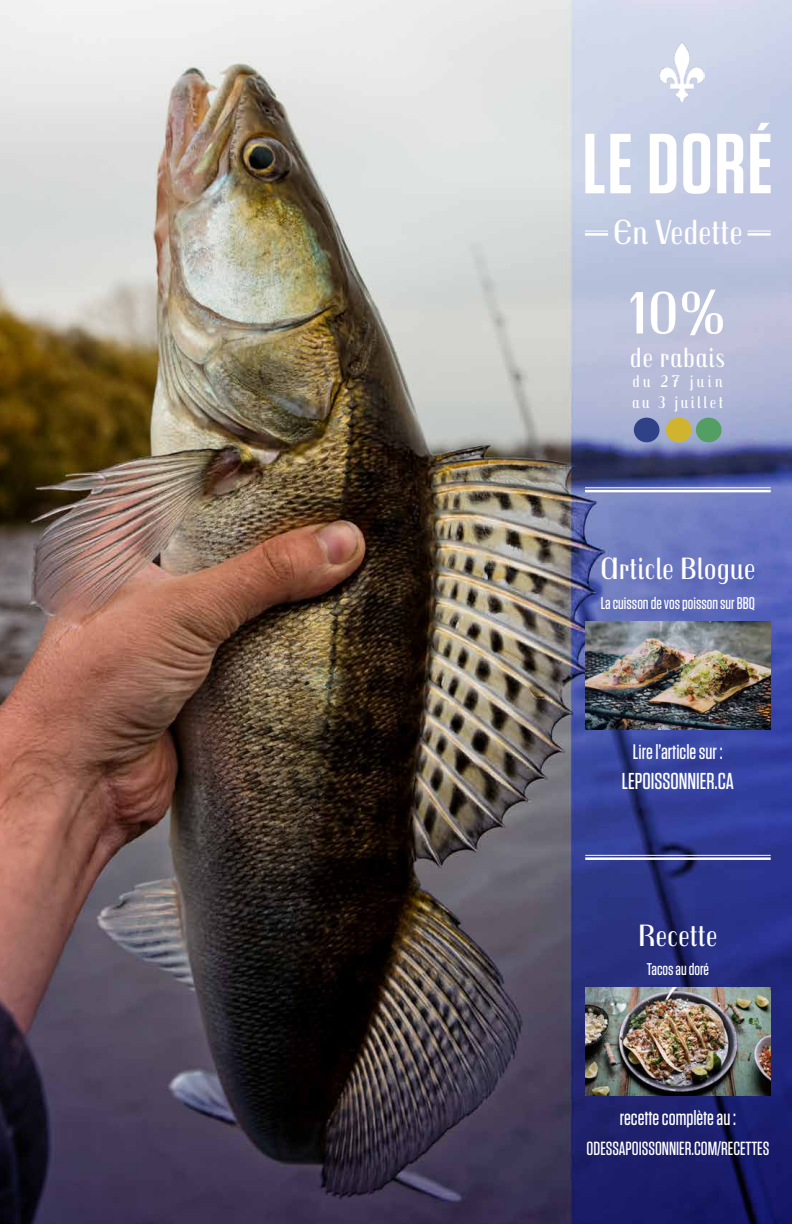
<style>
.page{position:relative;width:792px;height:1224px;background:#fff}
.page>*{position:absolute;margin:0;border:0;box-sizing:border-box;transform-origin:0 0}
.t1{font:600 85px "Tungsten";letter-spacing:.02em;color:#fff}
.t2{font:60px "Trochut";color:#fff}
.t3{font:35px "Trochut";color:#fff}
.t4{font:31px "Trochut";color:#fff}
.t5{font:28px "Trochut";letter-spacing:.02em;color:#fff}
.t6{font:500 23px "Tungsten";color:#fff}
.t7{font:500 21px "Tungsten";color:#fff}
.t8{font:500 19px "Tungsten";color:#fff}
.t9{font:500 17px "Tungsten";color:#fff}
.t10{font:17px/20.4px "Trochut";letter-spacing:.15em;color:#fff}
</style>
<div class="page">
<img style="left:0;top:0;width:792px;height:1224px">
<hr style="left:585px;top:233px;width:23px;height:3px;background:#fff">
<svg style="left:585px;top:231px;width:23px;height:1px"></svg>
<hr style="left:748px;top:233px;width:23px;height:3px;background:#fff">
<svg style="left:748px;top:231px;width:23px;height:1px"></svg>
<hr style="left:585px;top:490px;width:186px;height:2px;background:#fff">
<hr style="left:585px;top:487px;width:186px;height:1px;background:#fff">
<hr style="left:585px;top:857px;width:186px;height:3px;background:#fff">
<hr style="left:585px;top:855px;width:186px;height:1px;background:#fff">
<div style="left:666px;top:418px;width:26px;height:24px;background:#d1b42d;border-radius:50%"></div>
<div style="left:634px;top:418px;width:26px;height:24px;background:#2f4187;border-radius:50%"></div>
<div style="left:696px;top:418px;width:26px;height:24px;background:#539e62;border-radius:50%"></div>
<img style="left:585px;top:622px;width:186px;height:107px">
<img style="left:660px;top:42px;width:44px;height:61px">
<img style="left:585px;top:988px;width:186px;height:107px">
<h1 class="t1" style="left:583px;top:119px;width:192px">LE DORÉ</h1>
<h3 class="t3" style="left:613px;top:212px;width:131px">En Vedette</h3>
<h2 class="t2" style="left:629px;top:278px;width:98px">10%</h2>
<h3 class="t5" style="left:630px;top:341px;width:97px">de rabais</h3>
<p class="t10" style="left:632px;top:371px;width:93px">du 27 juin au 3 juillet</p>
<h3 class="t4" style="left:600px;top:551px;width:157px">Article Blogue</h3>
<p class="t9" style="left:601px;top:595px;width:156px">La cuisson de vos poisson sur BBQ</p>
<p class="t7" style="left:633px;top:741px;width:91px">Lire l’article sur :</p>
<h3 class="t6" style="left:622px;top:769px;width:113px">LEPOISSONNIER.CA</h3>
<h3 class="t4" style="left:638px;top:918px;width:81px">Recette</h3>
<p class="t9" style="left:647px;top:960px;width:64px">Tacos au doré</p>
<p class="t7" style="left:620px;top:1107px;width:118px">recette complète au :</p>
<p class="t8" style="left:587px;top:1139px;width:184px">ODESSAPOISSONNIER.COM/RECETTES</p>
</div>
